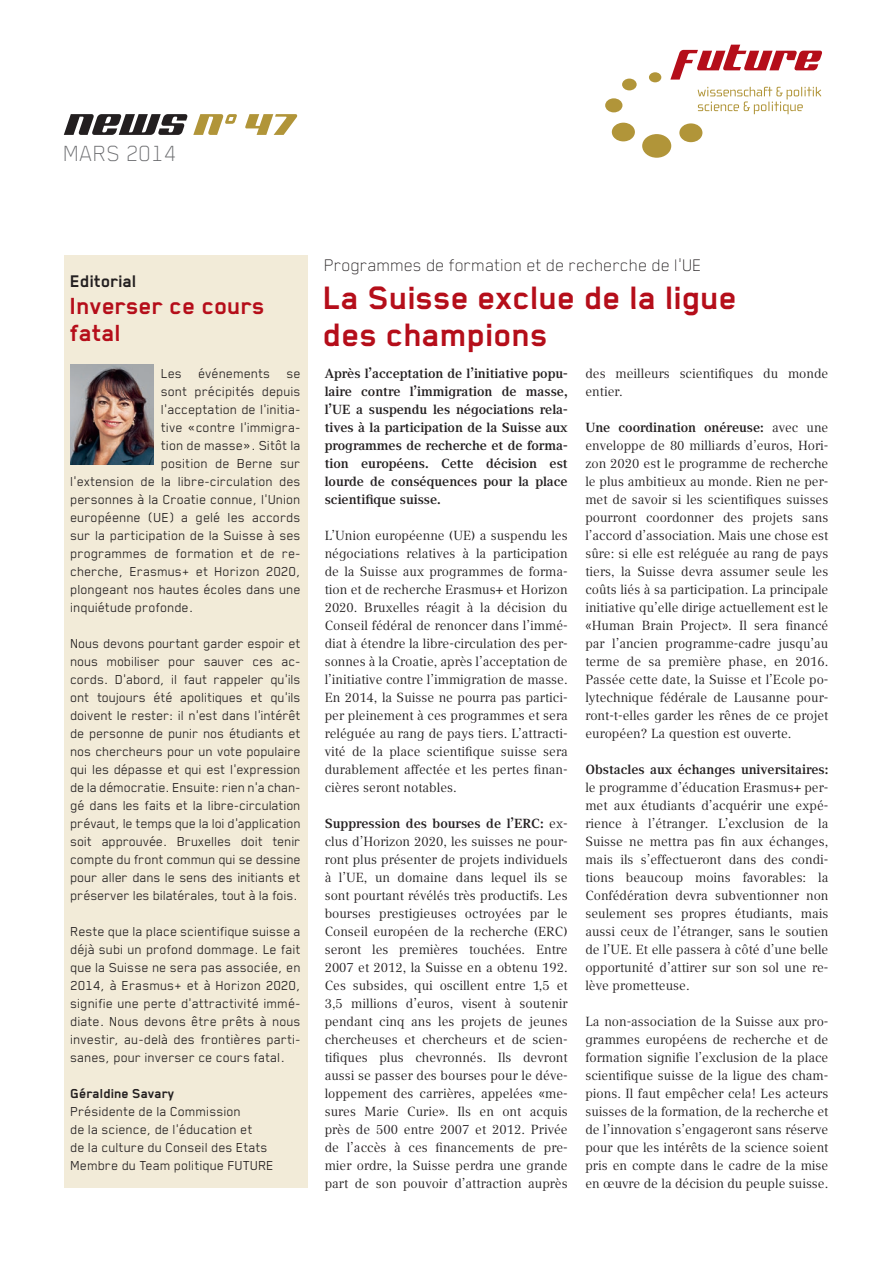
<style>
.page{position:relative;width:893px;height:1263px;background:#fff}
.page>*{position:absolute;margin:0;border:0;box-sizing:border-box;transform-origin:0 0}
.t1{font:700 37.5px/37.5px "Blender";color:#b50e1a}
.t2{font:700 27px/27px "Blender";color:#b50e1a}
.t3{font:100 25.5px "Blender";color:#6c6d70}
.t4{font:100 19.5px "Blender";color:#231f20}
.t5{font:700 19.5px "Blender";color:#231f20}
.t6{font:15px/18px "Blender";color:#231f20;text-align:justify}
.t7{font:700 15px "Blender";color:#231f20}
.t8{font:13.2px/18px "Compatil Text LT";color:#231f20;text-align:justify}
.t9{font:700 13.2px/18px "Compatil Text LT";color:#231f20;text-align:justify}
.s1{font-weight:700}
</style>
<div class="page">
<svg style="left:670px;top:45px;width:152px;height:35px"></svg>
<svg style="left:698px;top:87px;width:123px;height:27px"></svg>
<div style="left:649px;top:72px;width:12px;height:10px;background:#b19539;border-radius:50%"></div>
<div style="left:642px;top:134px;width:29px;height:24px;background:#b19539;border-radius:50%"></div>
<div style="left:622px;top:79px;width:15px;height:11px;background:#b19539;border-radius:50%"></div>
<div style="left:612px;top:123px;width:23px;height:18px;background:#b19539;border-radius:50%"></div>
<div style="left:605px;top:98px;width:17px;height:14px;background:#b19539;border-radius:50%"></div>
<div style="left:679px;top:123px;width:23px;height:19px;background:#b19539;border-radius:50%"></div>
<div style="left:64px;top:255px;width:244px;height:933px;background:#f2ebd8"></div>
<img style="left:71px;top:364px;width:82px;height:100px">
<h3 class="t3" style="left:64px;top:139px;width:115px">Mars 2014</h3>
<h3 class="t5" style="left:71px;top:271px;width:68px">Editorial</h3>
<h2 class="t2" style="left:71px;top:292px;width:196px">Inverser ce cours fatal</h2>
<p class="t6" style="left:162px;top:364px;width:141px">Les événements se</p>
<p class="t6" style="left:162px;top:382px;width:141px">sont précipités depuis</p>
<p class="t6" style="left:162px;top:400px;width:141px">l’acceptation de l’initia-</p>
<p class="t6" style="left:162px;top:418px;width:141px">tive «contre l’immigra-</p>
<p class="t6" style="left:162px;top:436px;width:141px">tion de masse». Sitôt la</p>
<p class="t6" style="left:162px;top:454px;width:141px">position de Berne sur</p>
<p class="t6" style="left:71px;top:472px;width:232px">l’extension de la libre-circulation des</p>
<p class="t6" style="left:71px;top:490px;width:232px">personnes à la Croatie connue, l’Union</p>
<p class="t6" style="left:71px;top:508px;width:232px">européenne (UE) a gelé les accords</p>
<p class="t6" style="left:71px;top:526px;width:232px">sur la participation de la Suisse à ses</p>
<p class="t6" style="left:71px;top:544px;width:232px">programmes de formation et de re-</p>
<p class="t6" style="left:71px;top:562px;width:232px">cherche, Erasmus+ et Horizon 2020,</p>
<p class="t6" style="left:71px;top:580px;width:232px">plongeant nos hautes écoles dans une</p>
<p class="t6" style="left:71px;top:598px;width:124px">inquiétude profonde.</p>
<p class="t6" style="left:71px;top:634px;width:232px">Nous devons pourtant garder espoir et nous mobiliser pour sauver ces ac&shy;cords. D’abord, il faut rappeler qu’ils ont toujours été apolitiques et qu’ils doivent le rester: il n’est dans l’intérêt de personne de punir nos étudiants et nos chercheurs pour un vote populaire qui les dépasse et qui est l’expression de la démocratie. Ensuite: rien n’a chan&shy;gé dans les faits et la libre-circulation prévaut, le temps que la loi d’application soit approuvée. Bruxelles doit tenir compte du front commun qui se dessine pour aller dans le sens des initiants et préserver les bilatérales, tout à la fois.</p>
<p class="t6" style="left:71px;top:922px;width:232px">Reste que la place scientifique suisse a déjà subi un profond dommage. Le fait que la Suisse ne sera pas associée, en 2014, à Erasmus+ et à Horizon 2020, signifie une perte d’attractivité immé&shy;diate. Nous devons être prêts à nous investir, au-delà des frontières parti&shy;sanes, pour inverser ce cours fatal.</p>
<p class="t7" style="left:71px;top:1085px;width:106px">Géraldine Savary</p>
<p class="t6" style="left:71px;top:1102px;width:205px;text-align:left">Présidente de la Commission<br>de la science, de l’éducation et<br>de la culture du Conseil des Etats<br>Membre du Team politique FUTURE</p>
<h3 class="t4" style="left:324px;top:254px;width:380px">Programmes de formation et de recherche de l’UE</h3>
<h1 class="t1" style="left:324px;top:278px;width:416px">La Suisse exclue de la ligue des champions</h1>
<p class="t9" style="left:325px;top:364px;width:245px">Après l’acceptation de l’initiative popu&shy;laire contre l’immigration de masse, l’UE a suspendu les négociations rela&shy;tives à la participation de la Suisse aux programmes de recherche et de forma&shy;tion européens. Cette décision est lourde de conséquences pour la place scientifique suisse.</p>
<p class="t8" style="left:325px;top:526px;width:245px">L’Union européenne (UE) a suspendu les négociations relatives à la participation de la Suisse aux programmes de forma&shy;tion et de recherche Erasmus+ et Horizon 2020. Bruxelles réagit à la décision du Conseil fédéral de renoncer dans l’immé&shy;diat à étendre la libre-circulation des per&shy;sonnes à la Croatie, après l’acceptation de l’initiative contre l’immigration de masse.<br>En 2014, la Suisse ne pourra pas partici&shy;per pleinement à ces programmes et sera reléguée au rang de pays tiers. L’attracti&shy;vité de la place scientifique suisse sera durablement affectée et les pertes finan&shy;cières seront notables.</p>
<p class="t8" style="left:325px;top:814px;width:245px"><span class="s1">Suppression des bourses de l’ERC:</span> ex&shy;clus d’Horizon 2020, les suisses ne pour&shy;ront plus présenter de projets individuels à l’UE, un domaine dans lequel ils se sont pourtant révélés très productifs. Les bourses prestigieuses octroyées par le Conseil européen de la recherche (ERC) seront les premières touchées. Entre 2007 et 2012, la Suisse en a obtenu 192.<br>Ces subsides, qui oscillent entre 1,5 et 3,5 millions d’euros, visent à soutenir pendant cinq ans les projets de jeunes chercheuses et chercheurs et de scien&shy;tifiques plus chevronnés. Ils devront aussi se passer des bourses pour le déve&shy;loppement des carrières, appelées «me&shy;sures Marie Curie». Ils en ont acquis près de 500 entre 2007 et 2012. Privée de l’accès à ces financements de pre&shy;mier ordre, la Suisse perdra une grande part de son pouvoir d’attraction auprès</p>
<p class="t8" style="left:585px;top:364px;width:245px">des meilleurs scientifiques du monde entier.</p>
<p class="t8" style="left:585px;top:418px;width:245px"><span class="s1">Une coordination onéreuse:</span> avec une enveloppe de 80 milliards d’euros, Hori&shy;zon 2020 est le programme de recherche le plus ambitieux au monde. Rien ne per&shy;met de savoir si les scientifiques suisses pourront coordonner des projets sans l’accord d’association. Mais une chose est sûre: si elle est reléguée au rang de pays tiers, la Suisse devra assumer seule les coûts liés à sa participation. La principale initiative qu’elle dirige actuellement est le «Human Brain Project». Il sera financé par l’ancien programme-cadre jusqu’au terme de sa première phase, en 2016.<br>Passée cette date, la Suisse et l’Ecole po&shy;lytechnique fédérale de Lausanne pour&shy;ront-t-elles garder les rênes de ce projet européen? La question est ouverte.</p>
<p class="t9" style="left:585px;top:760px;width:245px">Obstacles aux échanges universitaires:</p>
<p class="t8" style="left:585px;top:778px;width:245px">le programme d’éducation Erasmus+ per&shy;met aux étudiants d’acquérir une expé&shy;rience à l’étranger. L’exclusion de la Suisse ne mettra pas fin aux échanges, mais ils s’effectueront dans des condi&shy;tions beaucoup moins favorables: la Confédération devra subventionner non seulement ses propres étudiants, mais aussi ceux de l’étranger, sans le soutien de l’UE. Et elle passera à côté d’une belle opportunité d’attirer sur son sol une re&shy;lève prometteuse.</p>
<p class="t8" style="left:585px;top:1012px;width:245px">La non-association de la Suisse aux pro&shy;grammes européens de recherche et de formation signifie l’exclusion de la place scientifique suisse de la ligue des cham&shy;pions. Il faut empêcher cela! Les acteurs suisses de la formation, de la recherche et de l’innovation s’engageront sans réserve pour que les intérêts de la science soient pris en compte dans le cadre de la mise en œuvre de la décision du peuple suisse.</p>
</div>
